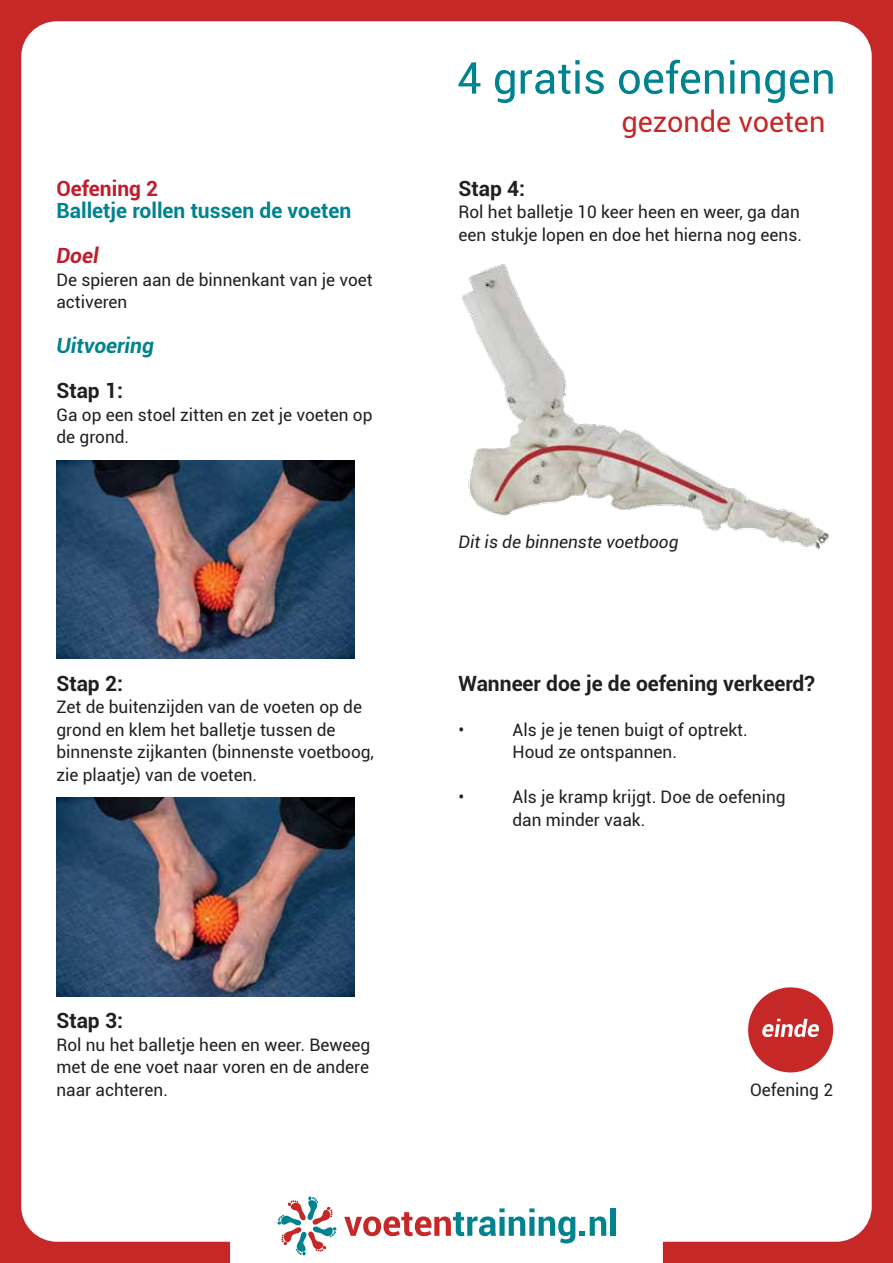
<style>
.page{position:relative;width:893px;height:1263px;background:#c62828}
.page>*{position:absolute;margin:0;border:0;box-sizing:border-box;transform-origin:0 0}
.t1{font:28.8px "Roboto";color:#c62828}
.t2{font:700 21px "Roboto";color:#231f20}
.t3{font:700 21px "Roboto";color:#01838f}
.t4{font:italic 700 21px "Roboto";color:#01838f}
.t5{font:700 21px "Roboto";color:#be1e2d}
.t6{font:italic 700 21px "Roboto";color:#be1e2d}
.t7{font:17.25px/22.5px "Roboto";color:#231f20}
.t8{font:italic 17.25px "Roboto";color:#231f20}
</style>
<div class="page">
<div style="left:21px;top:21px;width:851px;height:1221px;background:#fff;border-radius:36px"></div>
<svg style="left:458px;top:62px;width:22px;height:32px"></svg>
<svg style="left:495px;top:70px;width:20px;height:33px"></svg>
<svg style="left:521px;top:60px;width:83px;height:34px"></svg>
<svg style="left:619px;top:60px;width:105px;height:34px"></svg>
<svg style="left:730px;top:70px;width:4px;height:24px"></svg>
<svg style="left:730px;top:60px;width:4px;height:4px"></svg>
<svg style="left:741px;top:70px;width:92px;height:33px"></svg>
<svg style="left:230px;top:1196px;width:433px;height:67px"></svg>
<div style="left:748px;top:987px;width:85px;height:85px;background:#c62828;border-radius:50%"></div>
<svg style="left:762px;top:1019px;width:57px;height:18px"></svg>
<img style="left:56px;top:797px;width:298px;height:199px">
<img style="left:56px;top:460px;width:298px;height:198px">
<img style="left:461px;top:264px;width:369px;height:286px">
<p class="t5" style="left:56px;top:173px;width:103px">Oefening 2</p>
<p class="t3" style="left:56px;top:196px;width:296px">Balletje rollen tussen de voeten</p>
<p class="t6" style="left:56px;top:241px;width:44px">Doel</p>
<p class="t7" style="left:56px;top:268px;width:318px">De spieren aan de binnenkant van je voet activeren</p>
<p class="t4" style="left:56px;top:331px;width:99px">Uitvoering</p>
<p class="t2" style="left:56px;top:376px;width:68px">Stap 1:</p>
<p class="t7" style="left:56px;top:403px;width:318px">Ga op een stoel zitten en zet je voeten op de grond.</p>
<p class="t2" style="left:56px;top:668px;width:68px">Stap 2:</p>
<p class="t7" style="left:56px;top:695px;width:319px">Zet de buitenzijden van de voeten op de grond en klem het balletje tussen de binnenste zijkanten (binnenste voetboog, zie plaatje) van de voeten.</p>
<p class="t2" style="left:56px;top:1006px;width:68px">Stap 3:</p>
<p class="t7" style="left:56px;top:1033px;width:315px;text-align:justify">Rol nu het balletje heen en weer. Beweeg met de ene voet naar voren en de andere naar achteren.</p>
<h1 class="t1" style="left:621px;top:102px;width:206px">gezonde voeten</h1>
<p class="t2" style="left:458px;top:173px;width:68px">Stap 4:</p>
<p class="t7" style="left:458px;top:200px;width:345px">Rol het balletje 10 keer heen en weer, ga dan een stukje lopen en doe het hierna nog eens.</p>
<p class="t8" style="left:458px;top:529px;width:222px">Dit is de binnenste voetboog</p>
<p class="t2" style="left:458px;top:668px;width:358px">Wanneer doe je de oefening verkeerd?</p>
<p class="t7" style="left:458px;top:718px;width:7px">•</p>
<p class="t7" style="left:512px;top:718px;width:237px">Als je je tenen buigt of optrekt.<br>Houd ze ontspannen.</p>
<p class="t7" style="left:458px;top:785px;width:7px">•</p>
<p class="t7" style="left:512px;top:785px;width:275px">Als je kramp krijgt. Doe de oefening dan minder vaak.</p>
<p class="t7" style="left:750px;top:1078px;width:85px">Oefening 2</p>
</div>
